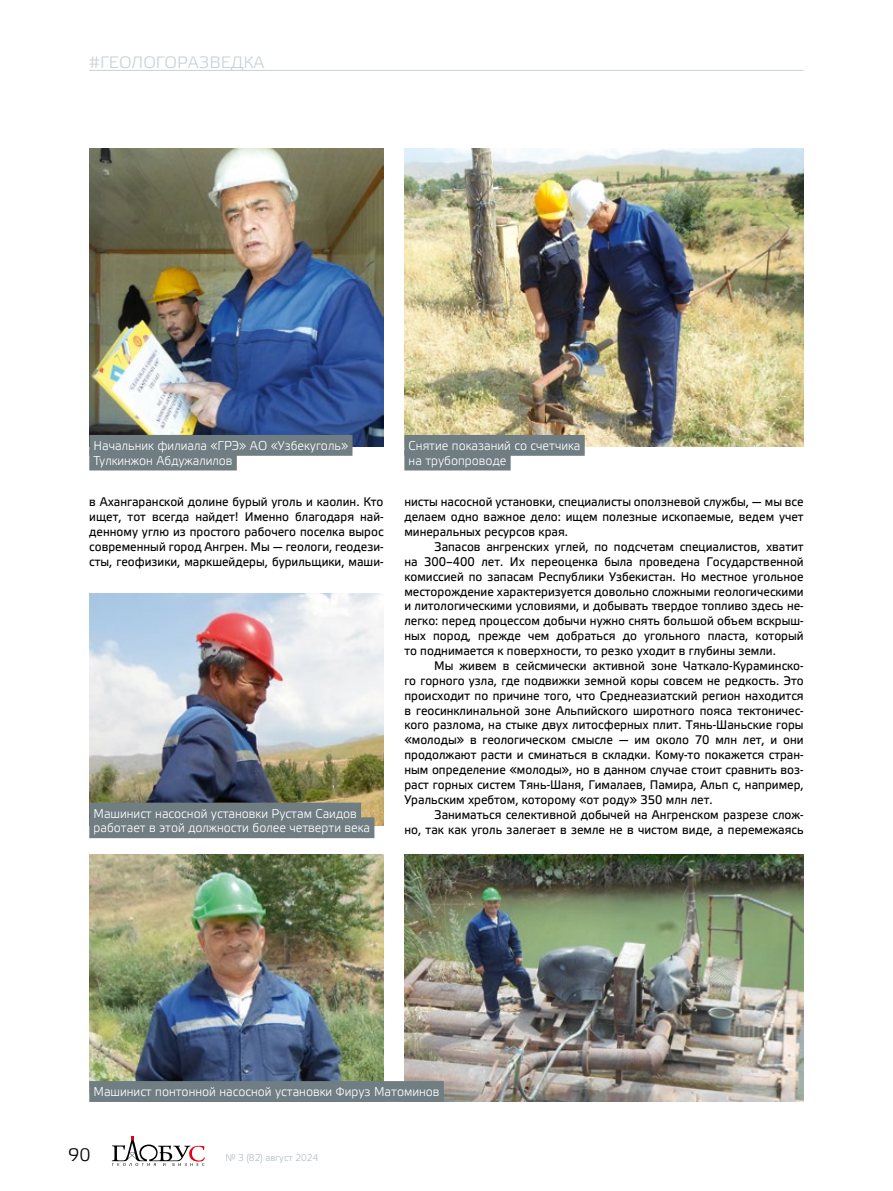
<style>
.page{position:relative;width:893px;height:1191px;background:#fff}
.page>*{position:absolute;margin:0;border:0;box-sizing:border-box;transform-origin:0 0}
.t1{font:18px "Elektra Light Pro";color:#000}
.рубрика_новая{font:16.5px "Elektra Light Pro";color:#c9d1d5}
.подпись_к_рисунку_ин{font:12.75px "Elektra Light Pro";color:#fff;scale:.95 1}
.Основной_новый{font:12.45px/14.9px "Elektra Text Pro";color:#000;text-align:justify;scale:.95 1}
.t2{font:9.75px "Elektra Light Pro";color:#b3bdc2;scale:.95 1}
</style>
<div class="page">
<svg style="left:112px;top:1136px;width:93px;height:29px"></svg>
<img style="left:89px;top:149px;width:295px;height:297px">
<img style="left:404px;top:149px;width:400px;height:297px">
<img style="left:89px;top:855px;width:295px;height:226px">
<img style="left:89px;top:594px;width:295px;height:231px">
<img style="left:404px;top:855px;width:400px;height:246px">
<div style="left:89px;top:435px;width:263px;height:21px;background:#707d82"></div>
<div style="left:89px;top:449px;width:148px;height:21px;background:#707d82"></div>
<div style="left:404px;top:435px;width:181px;height:21px;background:#707d82"></div>
<div style="left:404px;top:449px;width:107px;height:21px;background:#707d82"></div>
<div style="left:89px;top:802px;width:272px;height:21px;background:#707d82"></div>
<div style="left:89px;top:817px;width:285px;height:21px;background:#707d82"></div>
<div style="left:89px;top:1081px;width:355px;height:21px;background:#707d82"></div>
<hr style="left:89px;top:70px;width:715px;height:1px;background:#c9d1d5">
<p class="рубрика_новая" style="left:89px;top:54px;width:177px">#ГЕОЛОГОРАЗВЕДКА</p>
<p class="подпись_к_рисунку_ин" style="left:94px;top:438px;width:270px">Начальник филиала «ГРЭ» АО «Узбекуголь»</p>
<p class="подпись_к_рисунку_ин" style="left:94px;top:453px;width:148px">Тулкинжон Абдужалилов</p>
<p class="Основной_новый" style="left:89px;top:495px;width:311px">в Ахангаранской долине бурый уголь и каолин. Кто ищет, тот всегда найдет! Именно благодаря най&shy;денному углю из простого рабочего поселка вырос современный город Ангрен. Мы — геологи, геодези&shy;сты, геофизики, маркшейдеры, бурильщики, маши-</p>
<p class="подпись_к_рисунку_ин" style="left:94px;top:806px;width:279px">Машинист насосной установки Рустам Саидов</p>
<p class="подпись_к_рисунку_ин" style="left:94px;top:821px;width:293px">работает в этой должности более четверти века</p>
<p class="подпись_к_рисунку_ин" style="left:409px;top:438px;width:182px">Снятие показаний со счетчика</p>
<p class="подпись_к_рисунку_ин" style="left:409px;top:453px;width:104px">на трубопроводе</p>
<p class="Основной_новый" style="left:404px;top:495px;width:422px">нисты насосной установки, специалисты оползневой службы, — мы все делаем одно важное дело: ищем полезные ископаемые, ведем учет минеральных ресурсов края.</p>
<p class="Основной_новый" style="left:404px;top:539px;width:422px;text-indent:30px">Запасов ангренских углей, по подсчетам специалистов, хватит на 300–400 лет. Их переоценка была проведена Государственной комиссией по запасам Республики Узбекистан. Но местное угольное месторождение характеризуется довольно сложными геологическими и литологическими условиями, и добывать твердое топливо здесь не&shy;легко: перед процессом добычи нужно снять большой объем вскрыш&shy;ных пород, прежде чем добраться до угольного пласта, который то поднимается к поверхности, то резко уходит в глубины земли.</p>
<p class="Основной_новый" style="left:404px;top:658px;width:422px;text-indent:30px">Мы живем в сейсмически активной зоне Чаткало-Кураминско&shy;го горного узла, где подвижки земной коры совсем не редкость. Это происходит по причине того, что Среднеазиатский регион находится в геосинклинальной зоне Альпийского широтного пояса тектоничес&shy;кого разлома, на стыке двух литосферных плит. Тянь-Шаньские горы «молоды» в геологическом смысле — им около 70 млн лет, и они продолжают расти и сминаться в складки. Кому-то покажется стран&shy;ным определение «молоды», но в данном случае стоит сравнить воз&shy;раст горных систем Тянь-Шаня, Гималаев, Памира, Альп с, например, Уральским хребтом, которому «от роду» 350 млн лет.</p>
<p class="Основной_новый" style="left:404px;top:807px;width:422px;text-align:right">Заниматься селективной добычей на Ангренском разрезе слож-<br>но, так как уголь залегает в земле не в чистом виде, а перемежаясь</p>
<p class="подпись_к_рисунку_ин" style="left:94px;top:1084px;width:366px">Машинист понтонной насосной установки Фируз Матоминов</p>
<h1 class="t1" style="left:68px;top:1145px;width:24px">90</h1>
<p class="t2" style="left:225px;top:1152px;width:99px">№ 3 (82) август 2024</p>
</div>
